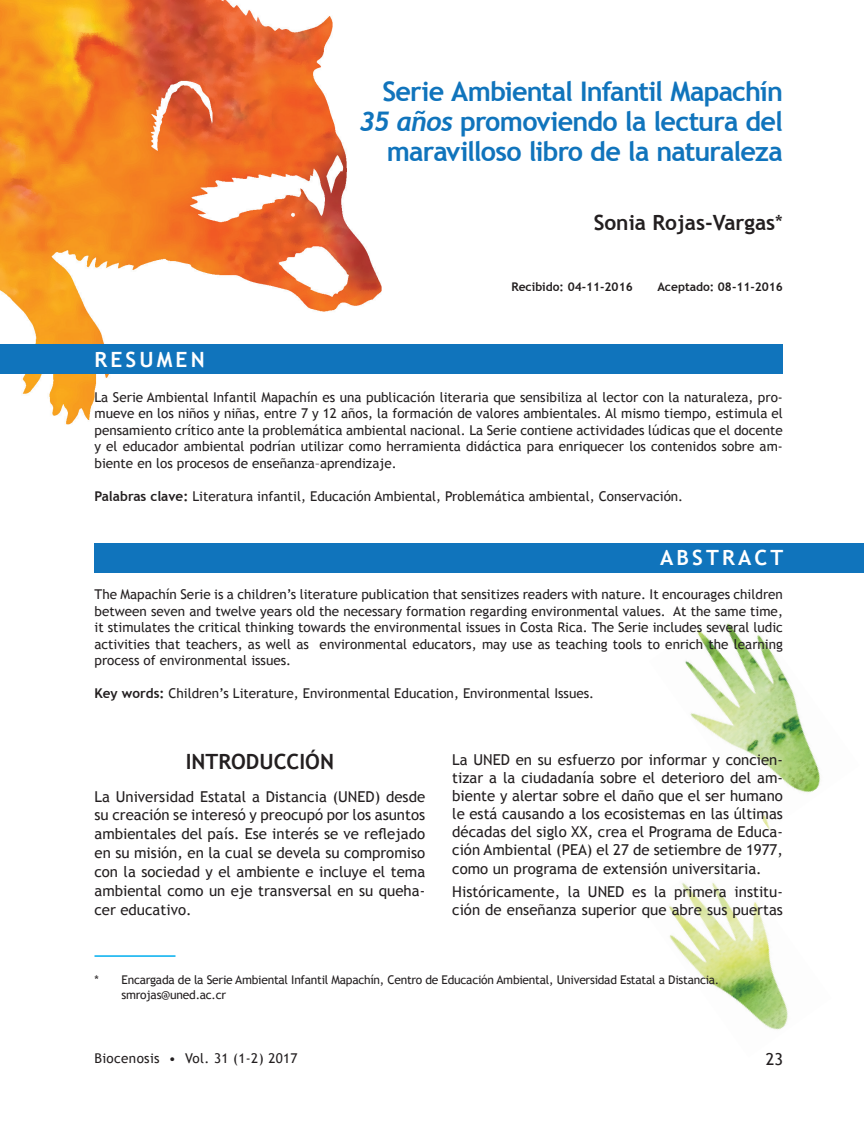
<style>
.page{position:relative;width:864px;height:1134px;background:#fff}
.page>*{position:absolute;margin:0;border:0;box-sizing:border-box;transform-origin:0 0}
._01-Titulo_ARTICULO{font:700 27px "Trebuchet MS";letter-spacing:-.03em;color:#1074bc}
._02-Autores{font:700 21px "Trebuchet MS";color:#231f20}
._04A-Título_Resumen{font:700 21px "Trebuchet MS";letter-spacing:.15em;color:#fff}
._07-Subtitulo_1{font:700 21px "Trebuchet MS";color:#231f20}
.t1{font:16.5px "Trebuchet MS";color:#231f20}
._01A-TEXTO_NORMAL{font:15px/18.1px "Trebuchet MS";color:#231f20;text-align:justify}
._04-Resumen_y_palabr{font:13.5px/16.5px "Trebuchet MS";color:#231f20;text-align:justify}
._05-Abstract_and_Key{font:13.5px/16.5px "Trebuchet MS";color:#231f20;text-align:justify}
._04-Resumen_y_palabr-2{font:13.5px "Trebuchet MS";letter-spacing:.025em;color:#231f20}
._06-Pie_de_página{font:12px "Trebuchet MS";letter-spacing:-.02em;color:#231f20}
._03-FECHAS_RECIBIDO{font:700 12px "Trebuchet MS";color:#231f20}
.s1{font-family:"Trebuchet";font-style:italic}
.s2{font-weight:400}
.s3{font-weight:700}
</style>
<div class="page">
<img style="left:685px;top:623px;width:136px;height:207px">
<img style="left:669px;top:882px;width:119px;height:148px">
<img style="left:0;top:0;width:398px;height:425px">
<div style="left:0;top:345px;width:783px;height:29px;background:#1074bc"></div>
<div style="left:94px;top:543px;width:770px;height:29px;background:#1074bc"></div>
<hr style="left:94px;top:955px;width:82px;height:2px;background:#00aeef">
<p class="_01-Titulo_ARTICULO" style="left:382px;top:74px;width:402px">Serie Ambiental Infantil Mapachín</p>
<p class="_01-Titulo_ARTICULO" style="left:360px;top:104px;width:425px"><span class="s1">35 años</span> promoviendo la lectura del</p>
<p class="_01-Titulo_ARTICULO" style="left:387px;top:134px;width:398px">maravilloso libro de la naturaleza</p>
<p class="_02-Autores" style="left:594px;top:209px;width:191px">Sonia Rojas-Vargas<span class="s2">*</span></p>
<p class="_04A-Título_Resumen" style="left:94px;top:346px;width:112px">RESUMEN</p>
<p class="_03-FECHAS_RECIBIDO" style="left:511px;top:279px;width:123px">Recibido: 04-11-2016</p>
<p class="_03-FECHAS_RECIBIDO" style="left:657px;top:279px;width:127px">Aceptado: 08-11-2016</p>
<p class="_04-Resumen_y_palabr" style="left:94px;top:389px;width:690px">La Serie Ambiental Infantil Mapachín es una publicación literaria que sensibiliza al lector con la naturaleza, pro&shy;mueve en los niños y niñas, entre 7 y 12 años, la formación de valores ambientales. Al mismo tiempo, estimula el pensamiento crítico ante la problemática ambiental nacional. La Serie contiene actividades lúdicas que el docente y el educador ambiental podrían utilizar como herramienta didáctica para enriquecer los contenidos sobre am&shy;biente en los procesos de enseñanza–aprendizaje.</p>
<p class="_04-Resumen_y_palabr" style="left:94px;top:488px;width:590px"><span class="s3">Palabras clave:</span> Literatura infantil, Educación Ambiental, Problemática ambiental, Conservación.</p>
<p class="_04A-Título_Resumen" style="left:660px;top:545px;width:125px">ABSTRACT</p>
<p class="_05-Abstract_and_Key" style="left:94px;top:586px;width:690px">The Mapachín Serie is a children’s literature publication that sensitizes readers with nature. It encourages children between seven and twelve years old the necessary formation regarding environmental values. At the same time, it stimulates the critical thinking towards the environmental issues in Costa Rica. The Serie includes several ludic activities that teachers, as well as environmental educators, may use as teaching tools to enrich the learning process of environmental issues.</p>
<p class="_05-Abstract_and_Key" style="left:94px;top:685px;width:501px"><span class="s3">Key words:</span> Children’s Literature, Environmental Education, Environmental Issues.</p>
<p class="_07-Subtitulo_1" style="left:186px;top:748px;width:150px">INTRODUCCIÓN</p>
<p class="_01A-TEXTO_NORMAL" style="left:94px;top:787px;width:332px;line-height:18.9px">La Universidad Estatal a Distancia (UNED) desde su creación se interesó y preocupó por los asuntos ambientales del país. Ese interés se ve reflejado en su misión, en la cual se devela su compromiso con la sociedad y el ambiente e incluye el tema ambiental como un eje transversal en su queha&shy;cer educativo.</p>
<p class="_01A-TEXTO_NORMAL" style="left:452px;top:750px;width:332px">La UNED en su esfuerzo por informar y concien&shy;tizar a la ciudadanía sobre el deterioro del am&shy;biente y alertar sobre el daño que el ser humano le está causando a los ecosistemas en las últimas décadas del siglo XX, crea el Programa de Educa&shy;ción Ambiental (PEA) el 27 de setiembre de 1977, como un programa de extensión universitaria.</p>
<p class="_01A-TEXTO_NORMAL" style="left:452px;top:883px;width:332px">Históricamente, la UNED es la primera institu&shy;ción de enseñanza superior que abre sus puertas</p>
<p class="_06-Pie_de_página" style="left:94px;top:973px;width:626px">* Encargada de la Serie Ambiental Infantil Mapachín, Centro de Educación Ambiental, Universidad Estatal a Distancia.</p>
<p class="_06-Pie_de_página" style="left:122px;top:988px;width:106px">smrojas@uned.ac.cr</p>
<p class="_04-Resumen_y_palabr-2" style="left:94px;top:1050px;width:205px">Biocenosis • Vol. 31 (1-2) 2017</p>
<p class="t1" style="left:766px;top:1049px;width:19px">23</p>
</div>
